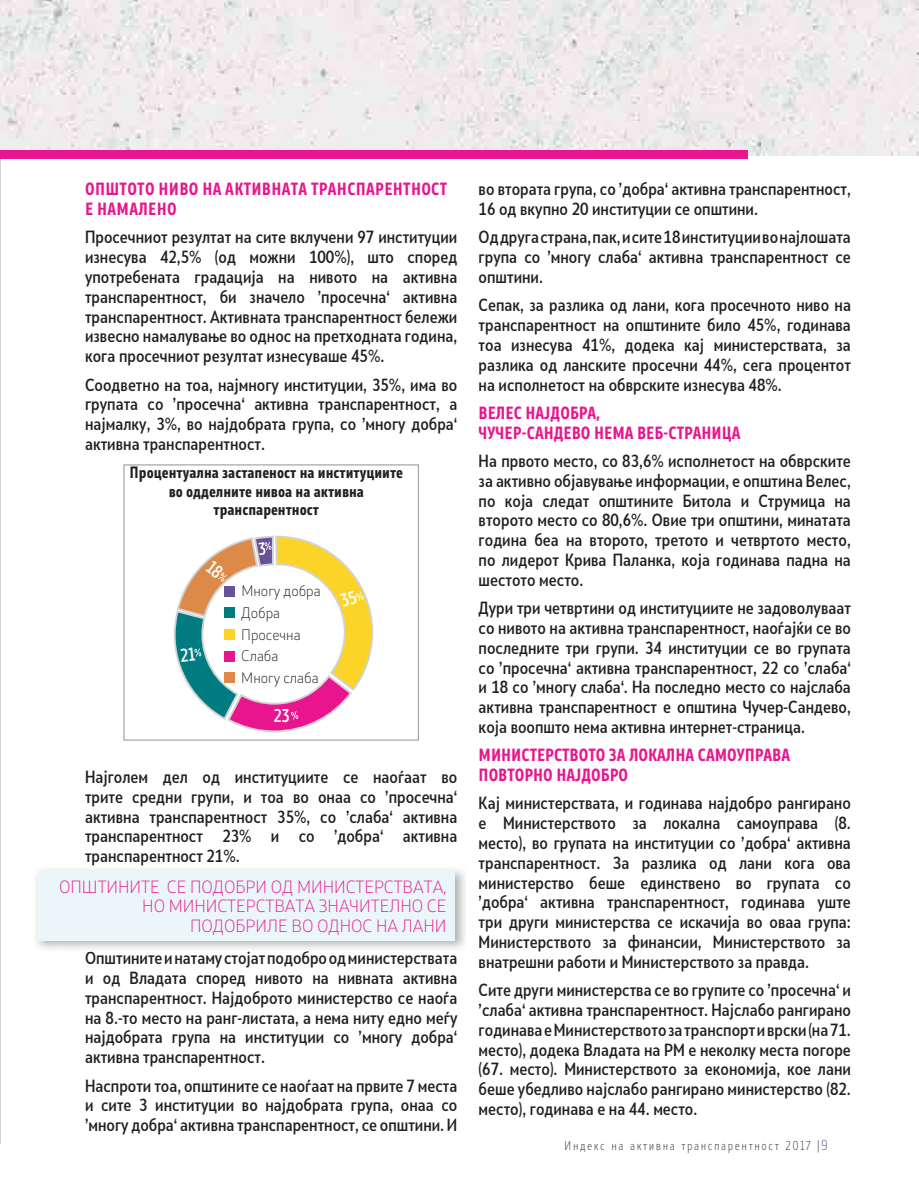
<style>
.page{position:relative;width:919px;height:1191px;background:#fff}
.page>*{position:absolute;margin:0;border:0;box-sizing:border-box;transform-origin:0 0}
.t1{font:500 17.25px "Stobi Sans Cn";color:#fff}
.t2{font:500 16.5px/19.8px "Skola Sans Cn";color:#231f20;text-align:justify}
.t3{font:700 16.5px/19.8px "Stobi Sans Cn";color:#e9158e}
.t4{font:300 16.5px/19.8px "Stobi Sans";color:#e9158e;text-align:right}
.t5{font:700 16.5px/19.8px "Stobi Sans Cn";letter-spacing:.02em;color:#e9158e}
.t6{font:700 15.3px/18.5px "Stobi Sans Cn";color:#231f20;text-align:center}
.t7{font:300 14.25px/21.6px "Stobi Sans";color:#231f20}
.t8{font:300 12px "Stobi Sans Cn";letter-spacing:.13em;color:#414040}
.s1{font-size:13.5px;color:#685297}
</style>
<div class="page">
<div style="left:123px;top:464px;width:296px;height:276px;border:1px solid #a7a9ac"></div>
<img style="left:0;top:0;width:918px;height:155px">
<div style="left:0;top:150px;width:747px;height:8px;background:#e9158e"></div>
<div style="left:38px;top:871px;width:417px;height:69px;background:#eaf6f9"></div>
<svg style="left:173px;top:535px;width:201px;height:198px"></svg>
<p class="t5" style="left:85px;top:181px;width:363px">ОПШТОТО НИВО НА АКТИВНАТА ТРАНСПАРЕНТНОСТ<br>Е НАМАЛЕНО</p>
<p class="t2" style="left:85px;top:228px;width:374px">Просечниот резултат на сите вклучени 97 институции изнесува 42,5% (од можни 100%), што според употребената градација на нивото на активна транспарентност, би значело ’просечна‘ активна транспарентност. Активната транспарентност бележи извесно намалување во однос на претходната година, кога просечниот резултат изнесуваше 45%.</p>
<p class="t2" style="left:85px;top:375px;width:374px">Соодветно на тоа, најмногу институции, 35%, има во групата со ’просечна‘ активна транспарентност, а најмалку, 3%, во најдобрата група, со ’многу добра‘ активна транспарентност.</p>
<p class="t6" style="left:130px;top:464px;width:275px">Процентуална застапеност на институциите во одделните нивоа на активна транспарентност</p>
<p class="t7" style="left:241px;top:580px;width:81px">Многу добра<br>Добра<br>Просечна<br>Слаба<br>Многу слаба</p>
<p class="t1" style="left:274px;top:709px;width:18px">23</p>
<p class="t2" style="left:85px;top:767px;width:374px">Најголем дел од институциите се наоѓаат во трите средни групи, и тоа во онаа со ’просечна‘ активна транспарентност 35%, со ’слаба‘ активна транспарентност 23% и со ’добра‘ активна транспарентност 21%.</p>
<p class="t4" style="left:59px;top:877px;width:389px">ОПШТИНИТЕ СЕ ПОДОБРИ ОД МИНИСТЕРСТВАТА,<br>НО МИНИСТЕРСТВАТА ЗНАЧИТЕЛНО СЕ<br>ПОДОБРИЛЕ ВО ОДНОС НА ЛАНИ</p>
<p class="t2" style="left:85px;top:948px;width:374px">Општините и натаму стојат подобро од министерствата и од Владата според нивото на нивната активна транспарентност. Најдоброто министерство се наоѓа на 8.-то место на ранг-листата, а нема ниту едно меѓу најдобрата група на институции со ’многу добра‘ активна транспарентност.</p>
<p class="t2" style="left:85px;top:1076px;width:374px">Наспроти тоа, општините се наоѓаат на првите 7 места и сите 3 институции во најдобрата група, онаа со ’многу добра‘ активна транспарентност, се општини. И</p>
<p class="t2" style="left:478px;top:180px;width:374px">во втората група, со ’добра‘ активна транспарентност,<br>16 од вкупно 20 институции се општини.</p>
<p class="t2" style="left:478px;top:228px;width:374px">Од друга страна, пак, и сите 18 институции во најлошата група со ’многу слаба‘ активна транспарентност се општини.</p>
<p class="t2" style="left:478px;top:296px;width:374px">Сепак, за разлика од лани, кога просечното ниво на транспарентност на општините било 45%, годинава тоа изнесува 41%, додека кај министерствата, за разлика од ланските просечни 44%, сега процентот на исполнетост на обврските изнесува 48%.</p>
<p class="t3" style="left:478px;top:404px;width:263px">ВЕЛЕС НАЈДОБРА,<br>ЧУЧЕР-САНДЕВО НЕМА ВЕБ-СТРАНИЦА</p>
<p class="t2" style="left:478px;top:451px;width:374px">На првото место, со 83,6% исполнетост на обврските за активно објавување информации, е општина Велес, по која следат општините Битола и Струмица на второто место со 80,6%. Овие три општини, минатата година беа на второто, третото и четвртото место, по лидерот Крива Паланка, која годинава падна на шестото место.</p>
<p class="t2" style="left:478px;top:598px;width:374px">Дури три четвртини од институциите не задоволуваат со нивото на активна транспарентност, наоѓајќи се во последните три групи. 34 институции се во групата со ’просечна‘ активна транспарентност, 22 со ’слаба‘ и 18 со ’многу слаба‘. На последно место со најслаба активна транспарентност е општина Чучер-Сандево, која воопшто нема активна интернет-страница.</p>
<p class="t3" style="left:478px;top:747px;width:313px">МИНИСТЕРСТВОТО ЗА ЛОКАЛНА САМОУПРАВА<br>ПОВТОРНО НАЈДОБРО</p>
<p class="t2" style="left:478px;top:793px;width:374px">Кај министерствата, и годинава најдобро рангирано е Министерството за локална самоуправа (8. место), во групата на институции со ’добра‘ активна транспарентност. За разлика од лани кога ова министерство беше единствено во групата со ’добра‘ активна транспарентност, годинава уште три други министерства се искачија во оваа група:<br>Министерството за финансии, Министерството за внатрешни работи и Министерството за правда.</p>
<p class="t2" style="left:478px;top:980px;width:374px">Сите други министерства се во групите со ’просечна‘ и ’слаба‘ активна транспарентност. Најслабо рангирано годинава е Министерството за транспорт и врски (на 71. место), додека Владата на РМ е неколку места погоре (67. место). Министерството за економија, кое лани беше убедливо најслабо рангирано министерство (82. место), годинава е на 44. место.</p>
<p class="t8" style="left:564px;top:1137px;width:265px">Индекс на активна транспарентност 2017 |<span class="s1">9</span></p>
</div>
